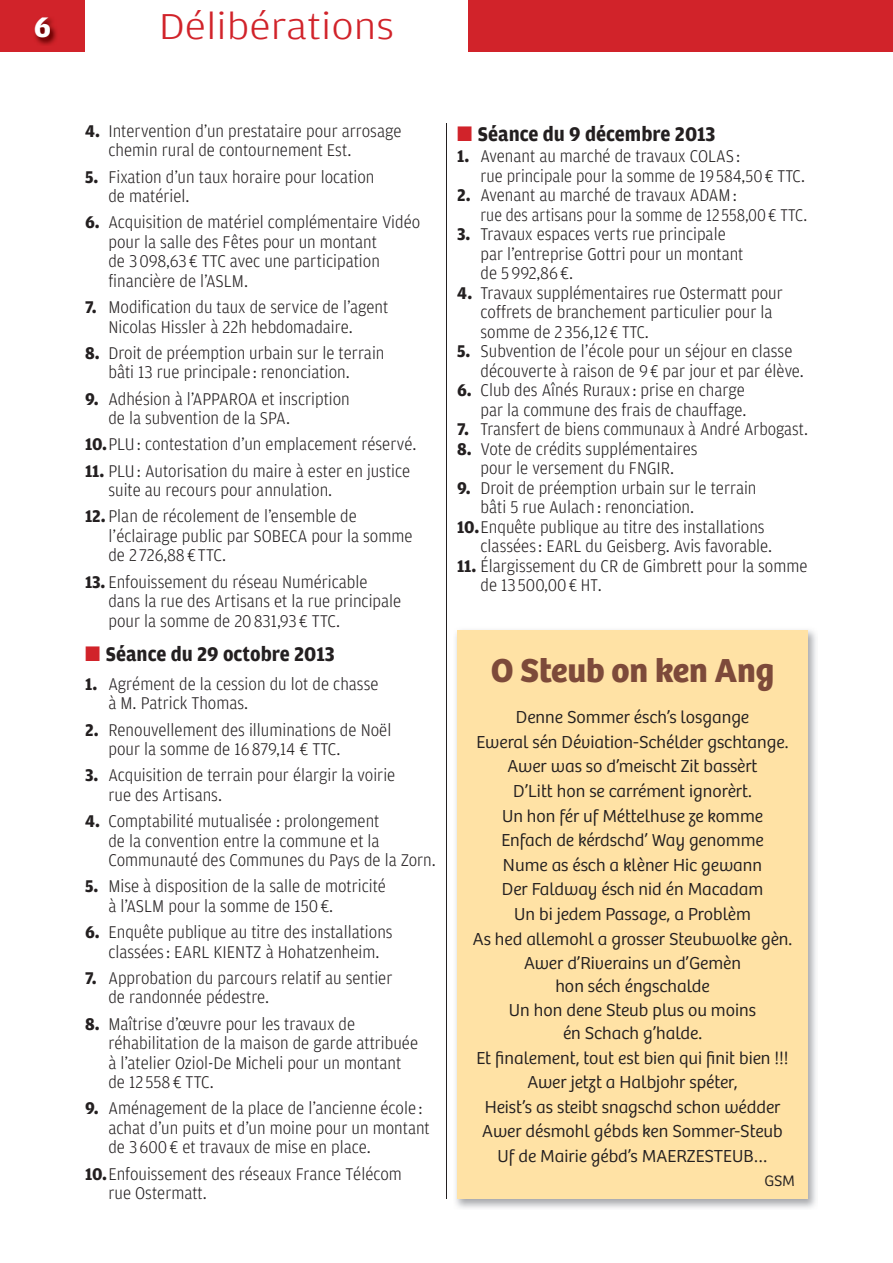
<style>
.page{position:relative;width:893px;height:1263px;background:#fff}
.page>*{position:absolute;margin:0;border:0;box-sizing:border-box;transform-origin:0 0}
.t1{font:300 38.25px "Amplitude";color:#d1232a;scale:1.18 1}
.t2{font:700 34.5px "Bree";color:#7d4a3a}
.t3{font:700 30px "Amplitude";color:#fff}
.t4{font:700 21px "Amplitude";color:#231f20;scale:.95 1}
.t5{font:300 18px/19.5px "Amplitude";color:#231f20;scale:.95 1}
.t6{font:300 18px/24.6px "Bree";color:#231f20;text-align:center}
.t7{font:300 18px "Amplitude";color:#231f20;scale:.93 1}
.t8{font:300 15.75px "Bree";color:#231f20}
.s1{font-weight:700}
.s2{color:#d1232a}
</style>
<div class="page">
<div style="left:0;top:0;width:893px;height:51px;background:#d1232a"></div>
<img style="left:35px;top:18px;width:22px;height:27px">
<div style="left:85px;top:0;width:383px;height:55px;background:#fff"></div>
<hr style="left:446px;top:123px;width:1px;height:1076px;background:#231f20">
<img style="left:455px;top:630px;width:361px;height:578px">
<div style="left:457px;top:630px;width:351px;height:569px;background:#ffe2a5"></div>
<h3 class="t3" style="left:34px;top:11px;width:19px">6</h3>
<h1 class="t1" style="left:159px;top:5px;width:201px">Délibérations</h1>
<p class="t5" style="left:108px;top:121px;width:310px;text-indent:-23px"><span class="s1">4.</span> Intervention d’un prestataire pour arrosage chemin rural de contournement Est.</p>
<p class="t5" style="left:108px;top:167px;width:282px;text-indent:-23px"><span class="s1">5.</span> Fixation d’un taux horaire pour location de matériel.</p>
<p class="t5" style="left:108px;top:213px;width:330px;text-indent:-23px"><span class="s1">6.</span> Acquisition de matériel complémentaire Vidéo pour la salle des Fêtes pour un montant<br>de 3 098,63 € TTC avec une participation financière de l’ASLM.</p>
<p class="t5" style="left:108px;top:297px;width:296px;text-indent:-23px"><span class="s1">7.</span> Modification du taux de service de l’agent<br>Nicolas Hissler à 22h hebdomadaire.</p>
<p class="t5" style="left:108px;top:343px;width:292px;text-indent:-23px"><span class="s1">8.</span> Droit de préemption urbain sur le terrain bâti 13 rue principale : renonciation.</p>
<p class="t5" style="left:108px;top:389px;width:256px;text-indent:-23px"><span class="s1">9.</span> Adhésion à l’APPAROA et inscription de la subvention de la SPA.</p>
<p class="t5" style="left:85px;top:435px;width:350px"><span class="s1">10.</span> PLU : contestation d’un emplacement réservé.</p>
<p class="t5" style="left:108px;top:461px;width:319px;text-indent:-23px"><span class="s1">11.</span> PLU : Autorisation du maire à ester en justice suite au recours pour annulation.</p>
<p class="t5" style="left:108px;top:507px;width:322px;text-indent:-23px"><span class="s1">12.</span> Plan de récolement de l’ensemble de l’éclairage public par SOBECA pour la somme de 2 726,88 € TTC.</p>
<p class="t5" style="left:108px;top:572px;width:310px;text-indent:-23px"><span class="s1">13.</span> Enfouissement du réseau Numéricable dans la rue des Artisans et la rue principale pour la somme de 20 831,93 € TTC.</p>
<p class="t4" style="left:85px;top:643px;width:264px"><span class="s2">■</span> Séance du 29 octobre 2013</p>
<p class="t5" style="left:108px;top:674px;width:286px;text-indent:-23px"><span class="s1">1.</span> Agrément de la cession du lot de chasse à M. Patrick Thomas.</p>
<p class="t5" style="left:108px;top:720px;width:299px;text-indent:-23px"><span class="s1">2.</span> Renouvellement des illuminations de Noël pour la somme de 16 879,14 € TTC.</p>
<p class="t5" style="left:108px;top:766px;width:304px;text-indent:-23px"><span class="s1">3.</span> Acquisition de terrain pour élargir la voirie rue des Artisans.</p>
<p class="t5" style="left:108px;top:811px;width:346px;text-indent:-23px"><span class="s1">4.</span> Comptabilité mutualisée : prolongement<br>de la convention entre la commune et la<br>Communauté des Communes du Pays de la Zorn.</p>
<p class="t5" style="left:108px;top:877px;width:294px;text-indent:-23px"><span class="s1">5.</span> Mise à disposition de la salle de motricité à l’ASLM pour la somme de 150 €.</p>
<p class="t5" style="left:85px;top:922px;width:325px;text-align:center"><span class="s1">6.</span> Enquête publique au titre des installations classées : EARL KIENTZ à Hohatzenheim.</p>
<p class="t5" style="left:108px;top:968px;width:300px;text-indent:-23px"><span class="s1">7.</span> Approbation du parcours relatif au sentier de randonnée pédestre.</p>
<p class="t5" style="left:108px;top:1014px;width:327px;text-indent:-23px"><span class="s1">8.</span> Maîtrise d’œuvre pour les travaux de réhabilitation de la maison de garde attribuée à l’atelier Oziol-De Micheli pour un montant de 12 558 € TTC.</p>
<p class="t5" style="left:108px;top:1099px;width:340px;text-indent:-23px"><span class="s1">9.</span> Aménagement de la place de l’ancienne école : achat d’un puits et d’un moine pour un montant de 3 600 € et travaux de mise en place.</p>
<p class="t5" style="left:108px;top:1164px;width:310px;text-indent:-23px"><span class="s1">10.</span> Enfouissement des réseaux France Télécom rue Ostermatt.</p>
<p class="t4" style="left:457px;top:122px;width:273px"><span class="s2">■</span> Séance du 9 décembre 2013</p>
<p class="t5" style="left:480px;top:147px;width:343px;text-indent:-23px"><span class="s1">1.</span> Avenant au marché de travaux COLAS :<br>rue principale pour la somme de 19 584,50 € TTC.</p>
<p class="t5" style="left:480px;top:186px;width:345px;text-indent:-23px"><span class="s1">2.</span> Avenant au marché de travaux ADAM :<br>rue des artisans pour la somme de 12 558,00 € TTC.</p>
<p class="t5" style="left:480px;top:225px;width:278px;text-indent:-23px"><span class="s1">3.</span> Travaux espaces verts rue principale par l’entreprise Gottri pour un montant de 5 992,86 €.</p>
<p class="t5" style="left:480px;top:283px;width:320px;text-indent:-23px"><span class="s1">4.</span> Travaux supplémentaires rue Ostermatt pour coffrets de branchement particulier pour la somme de 2 356,12 € TTC.</p>
<p class="t5" style="left:480px;top:342px;width:342px;text-indent:-23px"><span class="s1">5.</span> Subvention de l’école pour un séjour en classe découverte à raison de 9 € par jour et par élève.</p>
<p class="t5" style="left:457px;top:381px;width:306px;text-align:right"><span class="s1">6.</span> Club des Aînés Ruraux : prise en charge par la commune des frais de chauffage.</p>
<p class="t7" style="left:457px;top:419px;width:379px"><span class="s1">7.</span> Transfert de biens communaux à André Arbogast.</p>
<p class="t5" style="left:457px;top:439px;width:255px;text-align:center"><span class="s1">8.</span> Vote de crédits supplémentaires pour le versement du FNGIR.</p>
<p class="t5" style="left:480px;top:478px;width:292px;text-indent:-23px"><span class="s1">9.</span> Droit de préemption urbain sur le terrain bâti 5 rue Aulach : renonciation.</p>
<p class="t5" style="left:480px;top:517px;width:309px;text-indent:-23px"><span class="s1">10.</span> Enquête publique au titre des installations classées : EARL du Geisberg. Avis favorable.</p>
<p class="t5" style="left:480px;top:556px;width:346px;text-indent:-23px"><span class="s1">11.</span> Élargissement du CR de Gimbrett pour la somme de 13 500,00 € HT.</p>
<h2 class="t2" style="left:491px;top:649px;width:285px">O Steub on ken Ang</h2>
<p class="t6" style="left:473px;top:705px;width:321px">Denne Sommer ésch’s losgange<br>Eweral sén Déviation-Schélder gschtange.<br>Awer was so d’meischt Zit bassèrt<br>D’Litt hon se carrément ignorèrt.<br>Un hon fér uf Méttelhuse ze komme<br>Enfach de kérdschd’ Way genomme<br>Nume as ésch a klèner Hic gewann<br>Der Faldway ésch nid én Macadam<br>Un bi jedem Passage, a Problèm<br>As hed allemohl a grosser Steubwolke gèn.<br>Awer d’Riverains un d’Gemèn</p>
<p class="t6" style="left:509px;top:974px;width:249px">hon séch éngschalde<br>Un hon dene Steub plus ou moins</p>
<p class="t6" style="left:476px;top:1021px;width:314px">én Schach g’halde.<br>Et finalement, tout est bien qui finit bien !!!<br>Awer jetzt a Halbjohr spéter,<br>Heist’s as steibt snagschd schon wédder Awer désmohl gébds ken Sommer-Steub Uf de Mairie gébd’s MAERZESTEUB…</p>
<p class="t8" style="left:764px;top:1172px;width:32px">GSM</p>
</div>
